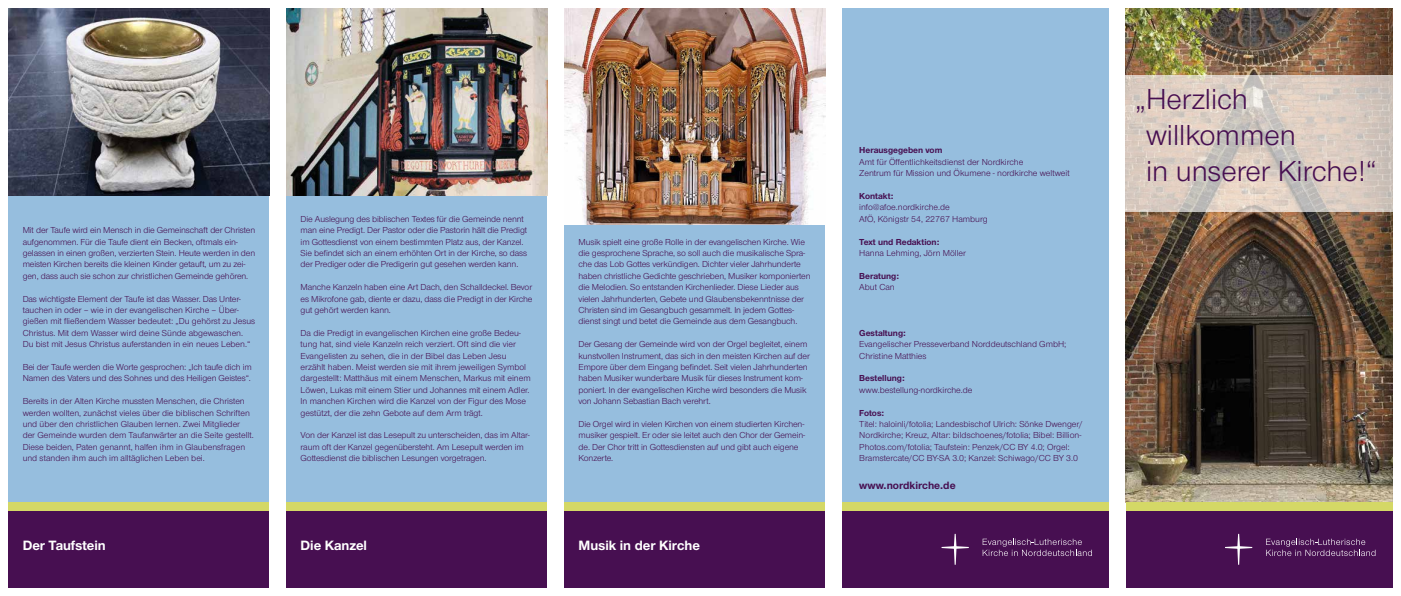
<style>
.page{position:relative;width:1401px;height:596px;background:#fff}
.page>*{position:absolute;margin:0;border:0;box-sizing:border-box;transform-origin:0 0}
.t1{font:30px/36px "Nordelbica";color:#470f51}
.t2{font:700 14px "Nordelbica";color:#fff}
.t3{font:700 11px "Nordelbica";color:#470f51}
.t4{font:9px/11.4px "Nordelbica";letter-spacing:-.01em;color:#470f51}
.t5{font:700 9px "Nordelbica";color:#470f51}
</style>
<div class="page">
<div style="left:1125px;top:506px;width:267px;height:81px;background:#470f51"></div>
<div style="left:842px;top:506px;width:266px;height:81px;background:#470f51"></div>
<div style="left:564px;top:509px;width:261px;height:78px;background:#470f51"></div>
<div style="left:286px;top:510px;width:261px;height:77px;background:#470f51"></div>
<div style="left:9px;top:510px;width:260px;height:77px;background:#470f51"></div>
<img style="left:1125px;top:9px;width:267px;height:493px">
<svg style="left:1266px;top:538px;width:109px;height:17px"></svg>
<svg style="left:1225px;top:533px;width:27px;height:31px"></svg>
<svg style="left:1125px;top:75px;width:267px;height:136px;background:#d7cac1"></svg>
<div style="left:842px;top:9px;width:266px;height:498px;background:#96bede"></div>
<svg style="left:982px;top:538px;width:109px;height:17px"></svg>
<svg style="left:941px;top:533px;width:27px;height:31px"></svg>
<div style="left:564px;top:222px;width:261px;height:284px;background:#96bede"></div>
<div style="left:286px;top:9px;width:261px;height:498px;background:#96bede"></div>
<img style="left:286px;top:9px;width:261px;height:187px">
<div style="left:9px;top:9px;width:260px;height:498px;background:#96bede"></div>
<img style="left:9px;top:9px;width:260px;height:187px">
<div style="left:1125px;top:502px;width:267px;height:8px;background:#d4d866"></div>
<div style="left:842px;top:502px;width:266px;height:8px;background:#d4d866"></div>
<div style="left:286px;top:502px;width:261px;height:8px;background:#d4d866"></div>
<div style="left:9px;top:502px;width:260px;height:8px;background:#d4d866"></div>
<div style="left:564px;top:502px;width:261px;height:8px;background:#d4d866"></div>
<img style="left:564px;top:9px;width:261px;height:215px">
<p class="t4" style="left:23px;top:224px;width:234px">Mit der Taufe wird ein Mensch in die Gemeinschaft der Christen aufgenommen. Für die Taufe dient ein Becken, oftmals ein&shy;gelassen in einen großen, verzierten Stein. Heute werden in den meisten Kirchen bereits die kleinen Kinder getauft, um zu zei&shy;gen, dass auch sie schon zur christlichen Gemeinde gehören.</p>
<p class="t4" style="left:23px;top:293px;width:234px">Das wichtigste Element der Taufe ist das Wasser. Das Unter&shy;tauchen in oder – wie in der evangelischen Kirche – Über&shy;gießen mit fließendem Wasser bedeutet: „Du gehörst zu Jesus Christus. Mit dem Wasser wird deine Sünde abgewaschen.<br>Du bist mit Jesus Christus auferstanden in ein neues Leben.“</p>
<p class="t4" style="left:23px;top:361px;width:231px">Bei der Taufe werden die Worte gesprochen: „Ich taufe dich im<br>Namen des Vaters und des Sohnes und des Heiligen Geistes“.</p>
<p class="t4" style="left:23px;top:395px;width:232px">Bereits in der Alten Kirche mussten Menschen, die Christen werden wollten, zunächst vieles über die biblischen Schriften und über den christlichen Glauben lernen. Zwei Mitglieder der Gemeinde wurden dem Taufanwärter an die Seite gestellt.<br>Diese beiden, Paten genannt, halfen ihm in Glaubensfragen und standen ihm auch im alltäglichen Leben bei.</p>
<h2 class="t2" style="left:23px;top:536px;width:85px">Der Taufstein</h2>
<p class="t4" style="left:300px;top:213px;width:228px">Die Auslegung des biblischen Textes für die Gemeinde nennt man eine Predigt. Der Pastor oder die Pastorin hält die Predigt im Gottesdienst von einem bestimmten Platz aus, der Kanzel.<br>Sie befindet sich an einem erhöhten Ort in der Kirche, so dass der Prediger oder die Predigerin gut gesehen werden kann.</p>
<p class="t4" style="left:300px;top:281px;width:233px;text-align:justify">Manche Kanzeln haben eine Art Dach, den Schalldeckel. Bevor es Mikrofone gab, diente er dazu, dass die Predigt in der Kirche gut gehört werden kann.</p>
<p class="t4" style="left:300px;top:327px;width:231px">Da die Predigt in evangelischen Kirchen eine große Bedeu&shy;tung hat, sind viele Kanzeln reich verziert. Oft sind die vier Evangelisten zu sehen, die in der Bibel das Leben Jesu erzählt haben. Meist werden sie mit ihrem jeweiligen Symbol dargestellt: Matthäus mit einem Menschen, Markus mit einem Löwen, Lukas mit einem Stier und Johannes mit einem Adler.<br>In manchen Kirchen wird die Kanzel von der Figur des Mose gestützt, der die zehn Gebote auf dem Arm trägt.</p>
<p class="t4" style="left:300px;top:429px;width:231px">Von der Kanzel ist das Lesepult zu unterscheiden, das im Altar&shy;raum oft der Kanzel gegenübersteht. Am Lesepult werden im<br>Gottesdienst die biblischen Lesungen vorgetragen.</p>
<h2 class="t2" style="left:300px;top:536px;width:68px">Die Kanzel</h2>
<p class="t4" style="left:578px;top:236px;width:233px">Musik spielt eine große Rolle in der evangelischen Kirche. Wie die gesprochene Sprache, so soll auch die musikalische Spra&shy;che das Lob Gottes verkündigen. Dichter vieler Jahrhunderte haben christliche Gedichte geschrieben, Musiker komponierten die Melodien. So entstanden Kirchenlieder. Diese Lieder aus vielen Jahrhunderten, Gebete und Glaubensbekenntnisse der Christen sind im Gesangbuch gesammelt. In jedem Gottes&shy;dienst singt und betet die Gemeinde aus dem Gesangbuch.</p>
<p class="t4" style="left:578px;top:338px;width:233px">Der Gesang der Gemeinde wird von der Orgel begleitet, einem kunstvollen Instrument, das sich in den meisten Kirchen auf der Empore über dem Eingang befindet. Seit vielen Jahrhunderten haben Musiker wunderbare Musik für dieses Instrument kom&shy;poniert. In der evangelischen Kirche wird besonders die Musik von Johann Sebastian Bach verehrt.</p>
<p class="t4" style="left:578px;top:418px;width:228px">Die Orgel wird in vielen Kirchen von einem studierten Kirchen&shy;musiker gespielt. Er oder sie leitet auch den Chor der Gemein&shy;de. Der Chor tritt in Gottesdiensten auf und gibt auch eigene Konzerte.</p>
<h2 class="t2" style="left:578px;top:536px;width:123px">Musik in der Kirche</h2>
<p class="t5" style="left:859px;top:145px;width:84px">Herausgegeben vom</p>
<p class="t4" style="left:859px;top:156px;width:212px">Amt für Öffentlichkeitsdienst der Nordkirche<br>Zentrum für Mission und Ökumene - nordkirche weltweit</p>
<p class="t5" style="left:859px;top:190px;width:36px">Kontakt:</p>
<p class="t4" style="left:859px;top:201px;width:130px">info@afoe.nordkirche.de<br>AfÖ, Königstr 54, 22767 Hamburg</p>
<p class="t5" style="left:859px;top:236px;width:82px">Text und Redaktion:</p>
<p class="t4" style="left:859px;top:247px;width:108px">Hanna Lehming, Jörn Möller</p>
<p class="t5" style="left:859px;top:270px;width:41px">Beratung:</p>
<p class="t4" style="left:859px;top:281px;width:37px">Abut Can</p>
<p class="t5" style="left:859px;top:327px;width:48px">Gestaltung:</p>
<p class="t4" style="left:859px;top:338px;width:209px">Evangelischer Presseverband Norddeutschland GmbH;<br>Christine Matthies</p>
<p class="t5" style="left:859px;top:373px;width:47px">Bestellung:</p>
<p class="t4" style="left:859px;top:384px;width:115px">www.bestellung-nordkirche.de</p>
<p class="t5" style="left:859px;top:407px;width:26px">Fotos:</p>
<p class="t4" style="left:859px;top:418px;width:225px">Titel: haloinli/fotolia; Landesbischof Ulrich: Sönke Dwenger/ Nordkirche; Kreuz, Altar: bildschoenes/fotolia; Bibel: Billion-Photos.com/fotolia; Taufstein: Penzek/CC BY 4.0; Orgel:<br>Bramstercate/CC BY-SA 3.0; Kanzel: Schiwago/CC BY 3.0</p>
<p class="t3" style="left:859px;top:478px;width:98px">www.nordkirche.de</p>
<h1 class="t1" style="left:1145px;top:81px;width:232px;text-indent:-11px">„Herzlich willkommen<br>in unserer Kirche!“</h1>
</div>
